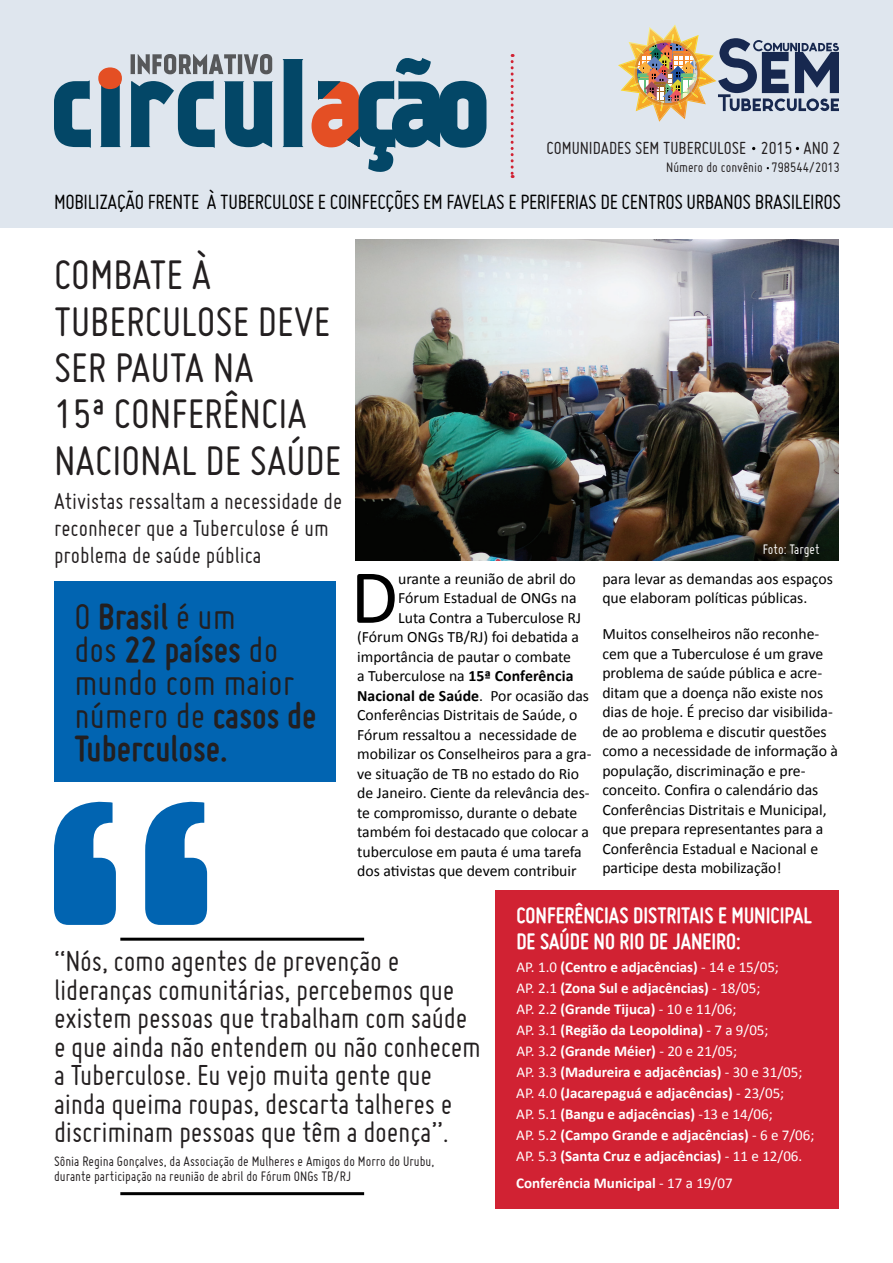
<style>
.page{position:relative;width:893px;height:1263px;background:#fff}
.page>*{position:absolute;margin:0;border:0;box-sizing:border-box;transform-origin:0 0}
.t1{font:77.25px "Calibri";color:#000}
.t2{font:45px/46.5px "Miso";color:#231f20}
.t3{font:700 39px/33px "Miso";color:#231f20}
.t4{font:31.5px/28.5px "Miso";letter-spacing:-.01em;color:#231f20}
.t5{font:24.75px/27px "Miso";color:#231f20}
.t6{font:700 24px/25.5px "Miso";color:#fff}
.t7{font:22.5px "Miso";letter-spacing:-.015em;color:#000}
.t8{font:19.05px "Miso";color:#231f20}
.t9{font:15.75px/19.5px "Calibri";color:#000}
.t10{font:700 15.75px "Calibri";letter-spacing:.005em;color:#000}
.t11{font:700 15px/21px "Calibri";color:#fff}
.t12{font:15px/15px "Miso";color:#231f20}
.t13{font:15px "Miso";color:#fff}
.s1{font-weight:400}
.s2{font-weight:700}
</style>
<div class="page">
<img style="left:356px;top:239px;width:483px;height:321px">
<div style="left:54px;top:581px;width:282px;height:201px;background:#0164b1"></div>
<div style="left:0;top:0;width:893px;height:227px;background:#dfe6ee"></div>
<svg style="left:511px;top:54px;width:3px;height:124px"></svg>
<svg style="left:618px;top:24px;width:221px;height:98px"></svg>
<svg style="left:312px;top:58px;width:174px;height:114px"></svg>
<svg style="left:283px;top:59px;width:20px;height:88px;background:#115170"></svg>
<svg style="left:224px;top:81px;width:49px;height:66px"></svg>
<svg style="left:130px;top:80px;width:85px;height:68px"></svg>
<svg style="left:54px;top:80px;width:37px;height:68px"></svg>
<svg style="left:98px;top:67px;width:24px;height:80px"></svg>
<svg style="left:130px;top:54px;width:142px;height:20px"></svg>
<div style="left:496px;top:891px;width:343px;height:318px;background:#d12233"></div>
<hr style="left:120px;top:938px;width:244px;height:3px;background:#000">
<svg style="left:54px;top:801px;width:153px;height:124px"></svg>
<hr style="left:120px;top:1192px;width:244px;height:3px;background:#000">
<p class="t8" style="left:546px;top:137px;width:296px">COMUNIDADES SEM TUBERCULOSE 2015 ANO 2</p>
<p class="t12" style="left:666px;top:160px;width:175px">Número do convênio 798544/2013</p>
<h3 class="t7" style="left:54px;top:190px;width:788px">MOBILIZAÇÃO FRENTE À TUBERCULOSE E COINFECÇÕES EM FAVELAS E PERIFERIAS DE CENTROS URBANOS BRASILEIROS</h3>
<h2 class="t2" style="left:54px;top:251px;width:289px">COMBATE À<br>TUBERCULOSE DEVE<br>SER PAUTA NA<br>15ª CONFERÊNCIA<br>NACIONAL DE SAÚDE</h2>
<h3 class="t5" style="left:54px;top:487px;width:290px">Ativistas ressaltam a necessidade de reconhecer que a Tuberculose é um problema de saúde pública</h3>
<h3 class="t3" style="left:74px;top:599px;width:244px"><span class="s1">O</span> Brasil <span class="s1">é um<br>dos</span> 22 países <span class="s1">do mundo com maior número de</span> casos de<br>Tuberculose.</h3>
<h1 class="t1" style="left:351px;top:548px;width:49px">D</h1>
<p class="t9" style="left:398px;top:569px;width:179px">urante a reunião de abril do</p>
<p class="t9" style="left:398px;top:588px;width:180px">Fórum Estadual de ONGs na</p>
<p class="t9" style="left:398px;top:608px;width:184px">Luta Contra a Tuberculose RJ</p>
<p class="t9" style="left:357px;top:627px;width:223px">(Fórum ONGs TB/RJ) foi debatida a</p>
<p class="t9" style="left:357px;top:647px;width:215px">importância de pautar o combate</p>
<p class="t9" style="left:357px;top:666px;width:218px">a Tuberculose na <span class="s2">15ª Conferência</span></p>
<p class="t10" style="left:357px;top:685px;width:233px">Nacional de Saúde<span class="s1">. Por ocasião das</span></p>
<p class="t9" style="left:357px;top:705px;width:222px">Conferências Distritais de Saúde, o</p>
<p class="t9" style="left:357px;top:725px;width:221px">Fórum ressaltou a necessidade de</p>
<p class="t9" style="left:357px;top:744px;width:236px">mobilizar os Conselheiros para a gra-</p>
<p class="t9" style="left:357px;top:764px;width:223px">ve situação de TB no estado do Rio</p>
<p class="t9" style="left:357px;top:783px;width:234px">de Janeiro. Ciente da relevância des-</p>
<p class="t9" style="left:357px;top:803px;width:222px">te compromisso, durante o debate</p>
<p class="t9" style="left:357px;top:822px;width:233px">também foi destacado que colocar a</p>
<p class="t9" style="left:357px;top:842px;width:226px">tuberculose em pauta é uma tarefa</p>
<p class="t9" style="left:357px;top:861px;width:221px">dos ativistas que devem contribuir</p>
<p class="t13" style="left:763px;top:541px;width:58px">Foto: Target</p>
<p class="t9" style="left:602px;top:569px;width:232px">para levar as demandas aos espaços que elaboram políticas públicas.</p>
<p class="t9" style="left:602px;top:624px;width:237px">Muitos conselheiros não reconhe&shy;cem que a Tuberculose é um grave problema de saúde pública e acre&shy;ditam que a doença não existe nos dias de hoje. É preciso dar visibilida&shy;de ao problema e discutir questões como a necessidade de informação à população, discriminação e pre&shy;conceito. Confira o calendário das Conferências Distritais e Municipal, que prepara representantes para a Conferência Estadual e Nacional e participe desta mobilização!</p>
<p class="t4" style="left:54px;top:946px;width:428px">“Nós, como agentes de prevenção e lideranças comunitárias, percebemos que existem pessoas que trabalham com saúde e que ainda não entendem ou não conhecem a Tuberculose. Eu vejo muita gente que ainda queima roupas, descarta talheres e discriminam pessoas que têm a doença”.</p>
<p class="t12" style="left:54px;top:1153px;width:382px">Sônia Regina Gonçalves, da Associação de Mulheres e Amigos do Morro do Urubu, durante participação na reunião de abril do Fórum ONGs TB/RJ</p>
<h3 class="t6" style="left:516px;top:902px;width:297px">CONFERÊNCIAS DISTRITAIS E MUNICIPAL<br>DE SAÚDE NO RIO DE JANEIRO:</h3>
<p class="t11" style="left:516px;top:956px;width:300px"><span class="s1">AP. 1.0</span> (Centro e adjacências) <span class="s1">- 14 e 15/05;<br>AP. 2.1</span> (Zona Sul e adjacências) <span class="s1">- 18/05;<br>AP. 2.2</span> (Grande Tijuca) <span class="s1">- 10 e 11/06;<br>AP. 3.1</span> (Região da Leopoldina) <span class="s1">- 7 a 9/05;<br>AP. 3.2</span> (Grande Méier) <span class="s1">- 20 e 21/05;<br>AP. 3.3</span> (Madureira e adjacências) <span class="s1">- 30 e 31/05; AP. 4.0</span> (Jacarepaguá e adjacências) <span class="s1">- 23/05;<br>AP. 5.1</span> (Bangu e adjacências) <span class="s1">-13 e 14/06;<br>AP. 5.2</span> (Campo Grande e adjacências) <span class="s1">- 6 e 7/06; AP. 5.3</span> (Santa Cruz e adjacências) <span class="s1">- 11 e 12/06.</span></p>
<p class="t11" style="left:516px;top:1172px;width:218px">Conferência Municipal <span class="s1">- 17 a 19/07</span></p>
</div>
